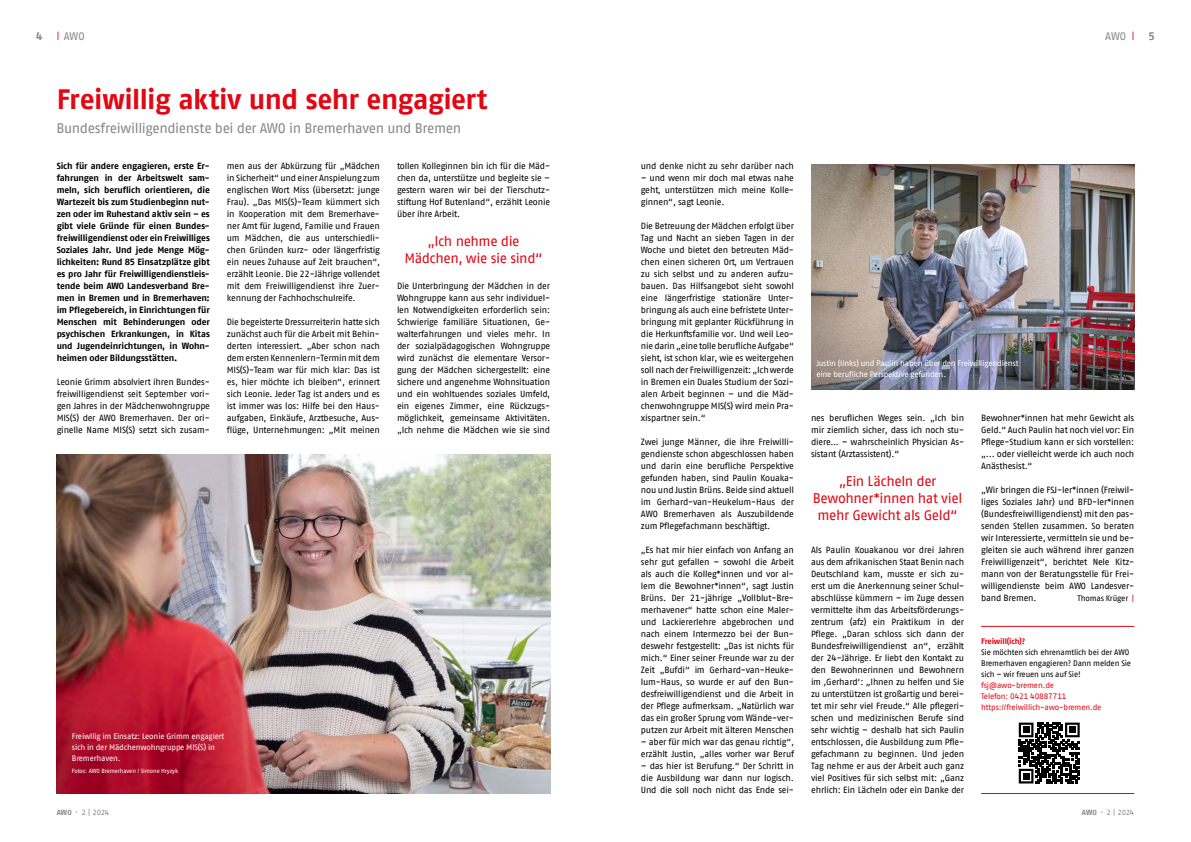
<style>
.page{position:relative;width:1191px;height:842px;background:#fff}
.page>*{position:absolute;margin:0;border:0;box-sizing:border-box;transform-origin:0 0}
.t1{font:700 28px "AWO Fago Office";letter-spacing:-.02em;color:#e30613}
.t2{font:14px/17px "AWO Fago Office";letter-spacing:-.03em;color:#e30613;text-align:center}
.t3{font:14px "AWO Fago Office";letter-spacing:-.03em;color:#878787}
.t4{font:11px "AWO Fago Office";color:#878787}
.t5{font:700 11px "AWO Fago Office";color:#878787}
.t6{font:9px/12px "AWO Fago Office";letter-spacing:-.015em;color:#000;text-align:justify}
.t7{font:700 9px/12px "AWO Fago Office";letter-spacing:-.015em;color:#000;text-align:justify}
.t8{font:8px/11px "AWO Fago Office";letter-spacing:-.015em;color:#fff}
.t9{font:8px/11px "AWO Fago Office";letter-spacing:-.015em;color:#000}
.t10{font:8px/11px "AWO Fago Office";letter-spacing:-.015em;color:#e30613}
.t11{font:700 8px "AWO Fago Office";letter-spacing:-.015em;color:#e30613}
.t12{font:7.5px "AWO Fago Office";letter-spacing:-.035em;color:#878787}
.t13{font:6px "AWO Fago Office";letter-spacing:-.015em;color:#fff}
.s1{font-size:9px;color:#e30613}
.s2{font-weight:700}
.s3{color:#e30613}
</style>
<div class="page">
<img style="left:811px;top:165px;width:323px;height:224px">
<img style="left:57px;top:454px;width:493px;height:340px">
<hr style="left:981px;top:626px;width:153px;height:1px;background:#e30613">
<hr style="left:981px;top:793px;width:153px;height:1px;background:#e30613">
<svg style="left:1018px;top:722px;width:62px;height:62px"></svg>
<svg style="left:1018px;top:723px;width:61px;height:60px"></svg>
<p class="t5" style="left:36px;top:29px;width:8px">4</p>
<p class="t4" style="left:57px;top:30px;width:29px"><span class="s1">|</span> AWO</p>
<h1 class="t1" style="left:57px;top:83px;width:432px">Freiwillig aktiv und sehr engagiert</h1>
<h2 class="t3" style="left:56px;top:120px;width:406px">Bundesfreiwilligendienste bei der AWO in Bremerhaven und Bremen</h2>
<p class="t7" style="left:57px;top:160px;width:155px">Sich für andere engagieren, erste Er&shy;fahrungen in der Arbeitswelt sam&shy;meln, sich beruflich orientieren, die Wartezeit bis zum Studienbeginn nut&shy;zen oder im Ruhestand aktiv sein – es gibt viele Gründe für einen Bundes&shy;freiwilligendienst oder ein Freiwilliges Soziales Jahr. Und jede Menge Mög&shy;lichkeiten: Rund 85 Einsatzplätze gibt es pro Jahr für Freiwilligendienstleis&shy;tende beim AWO Landesverband Bre&shy;men in Bremen und in Bremerhaven: im Pflegebereich, in Einrichtungen für Menschen mit Behinderungen oder psychischen Erkrankungen, in Kitas und Jugendeinrichtungen, in Wohn&shy;heimen oder Bildungsstätten.</p>
<p class="t6" style="left:57px;top:376px;width:155px">Leonie Grimm absolviert ihren Bundes&shy;freiwilligendienst seit September vori&shy;gen Jahres in der Mädchenwohngruppe MIS(S) der AWO Bremerhaven. Der ori&shy;ginelle Name MIS(S) setzt sich zusam-</p>
<p class="t6" style="left:227px;top:160px;width:155px">men aus der Abkürzung für „Mädchen in Sicherheit“ und einer Anspielung zum englischen Wort Miss (übersetzt: junge Frau). „Das MIS(S)-Team kümmert sich in Kooperation mit dem Bremerhave&shy;ner Amt für Jugend, Familie und Frauen um Mädchen, die aus unterschiedli&shy;chen Gründen kurz- oder längerfristig ein neues Zuhause auf Zeit brauchen“, erzählt Leonie. Die 22-Jährige vollendet mit dem Freiwilligendienst ihre Zuer&shy;kennung der Fachhochschulreife.</p>
<p class="t6" style="left:227px;top:316px;width:155px">Die begeisterte Dressurreiterin hatte sich zunächst auch für die Arbeit mit Behin&shy;derten interessiert. „Aber schon nach dem ersten Kennenlern-Termin mit dem MIS(S)-Team war für mich klar: Das ist es, hier möchte ich bleiben“, erinnert sich Leonie. Jeder Tag ist anders und es ist immer was los: Hilfe bei den Haus&shy;aufgaben, Einkäufe, Arztbesuche, Aus&shy;flüge, Unternehmungen: „Mit meinen</p>
<p class="t6" style="left:397px;top:160px;width:155px">tollen Kolleginnen bin ich für die Mäd&shy;chen da, unterstütze und begleite sie – gestern waren wir bei der Tierschutz&shy;stiftung Hof Butenland“, erzählt Leonie über ihre Arbeit.</p>
<h2 class="t2" style="left:404px;top:233px;width:140px">„Ich nehme die<br>Mädchen, wie sie sind“</h2>
<p class="t6" style="left:397px;top:280px;width:155px">Die Unterbringung der Mädchen in der Wohngruppe kann aus sehr individuel&shy;len Notwendigkeiten erforderlich sein:<br>Schwierige familiäre Situationen, Ge&shy;walterfahrungen und vieles mehr. In der sozialpädagogischen Wohngruppe wird zunächst die elementare Versor&shy;gung der Mädchen sichergestellt: eine sichere und angenehme Wohnsituation und ein wohltuendes soziales Umfeld, ein eigenes Zimmer, eine Rückzugs&shy;möglichkeit, gemeinsame Aktivitäten. „Ich nehme die Mädchen wie sie sind</p>
<p class="t8" style="left:72px;top:730px;width:154px">Freiwllig im Einsatz: Leonie Grimm engagiert sich in der Mädchenwohngruppe MIS(S) in<br>Bremerhaven.</p>
<p class="t13" style="left:72px;top:767px;width:108px">Fotos: AWO Bremerhaven / Simone Hryzyk</p>
<p class="t12" style="left:57px;top:808px;width:54px"><span class="s2">AWO</span> · 2 | 2024</p>
<p class="t4" style="left:1105px;top:30px;width:31px">AWO <span class="s1">|</span></p>
<p class="t5" style="left:1148px;top:29px;width:8px">5</p>
<p class="t6" style="left:641px;top:160px;width:155px">und denke nicht zu sehr darüber nach</p>
<p class="t6" style="left:641px;top:172px;width:155px">– und wenn mir doch mal etwas nahe geht, unterstützen mich meine Kolle&shy;ginnen“, sagt Leonie.</p>
<p class="t6" style="left:641px;top:220px;width:155px">Die Betreuung der Mädchen erfolgt über Tag und Nacht an sieben Tagen in der Woche und bietet den betreuten Mäd&shy;chen einen sicheren Ort, um Vertrauen zu sich selbst und zu anderen aufzu&shy;bauen. Das Hilfsangebot sieht sowohl eine längerfristige stationäre Unter&shy;bringung als auch eine befristete Unter&shy;bringung mit geplanter Rückführung in die Herkunftsfamilie vor. Und weil Leo&shy;nie darin „eine tolle berufliche Aufgabe“ sieht, ist schon klar, wie es weitergehen soll nach der Freiwilligenzeit: „Ich werde in Bremen ein Duales Studium der Sozi&shy;alen Arbeit beginnen – und die Mäd&shy;chenwohngruppe MIS(S) wird mein Pra&shy;xispartner sein.“</p>
<p class="t6" style="left:641px;top:436px;width:155px">Zwei junge Männer, die ihre Freiwilli&shy;gendienste schon abgeschlossen haben und darin eine berufliche Perspektive gefunden haben, sind Paulin Kouaka&shy;nou und Justin Brüns. Beide sind aktuell im Gerhard-van-Heukelum-Haus der AWO Bremerhaven als Auszubildende zum Pflegefachmann beschäftigt.</p>
<p class="t6" style="left:641px;top:544px;width:155px">„Es hat mir hier einfach von Anfang an sehr gut gefallen – sowohl die Arbeit als auch die Kolleg*innen und vor al&shy;lem die Bewohner*innen“, sagt Justin Brüns. Der 21-jährige „Vollblut-Bre&shy;merhavener“ hatte schon eine Maler&shy;und Lackiererlehre abgebrochen und nach einem Intermezzo bei der Bun&shy;deswehr festgestellt: „Das ist nichts für mich.“ Einer seiner Freunde war zu der Zeit „Bufdi“ im Gerhard-van-Heuke&shy;lum-Haus, so wurde er auf den Bun&shy;desfreiwilligendienst und die Arbeit in der Pflege aufmerksam. „Natürlich war das ein großer Sprung vom Wände-ver&shy;putzen zur Arbeit mit älteren Menschen</p>
<p class="t6" style="left:641px;top:736px;width:155px">– aber für mich war das genau richtig“, erzählt Justin, „alles vorher war Beruf</p>
<p class="t6" style="left:641px;top:760px;width:155px">– das hier ist Berufung.“ Der Schritt in die Ausbildung war dann nur logisch.<br>Und die soll noch nicht das Ende sei-</p>
<p class="t8" style="left:816px;top:357px;width:204px">Justin (links) und Paulin haben über den Freiwilligendienst eine berufliche Perspektive gefunden.</p>
<p class="t6" style="left:811px;top:412px;width:155px">nes beruflichen Weges sein. „Ich bin mir ziemlich sicher, dass ich noch stu&shy;diere… – wahrscheinlich Physician As&shy;sistant (Arztassistent).“</p>
<h2 class="t2" style="left:812px;top:473px;width:151px">„Ein Lächeln der<br>Bewohner*innen hat viel mehr Gewicht als Geld“</h2>
<p class="t6" style="left:811px;top:544px;width:155px">Als Paulin Kouakanou vor drei Jahren aus dem afrikanischen Staat Benin nach Deutschland kam, musste er sich zu&shy;erst um die Anerkennung seiner Schul&shy;abschlüsse kümmern – im Zuge dessen vermittelte ihm das Arbeitsförderungs&shy;zentrum (afz) ein Praktikum in der Pflege. „Daran schloss sich dann der Bundesfreiwilligendienst an“, erzählt der 24-Jährige. Er liebt den Kontakt zu den Bewohnerinnen und Bewohnern im ‚Gerhard‘: „Ihnen zu helfen und Sie zu unterstützen ist großartig und berei&shy;tet mir sehr viel Freude.“ Alle pflegeri&shy;schen und medizinischen Berufe sind sehr wichtig – deshalb hat sich Paulin entschlossen, die Ausbildung zum Pfle&shy;gefachmann zu beginnen. Und jeden Tag nehme er aus der Arbeit auch ganz viel Positives für sich selbst mit: „Ganz ehrlich: Ein Lächeln oder ein Danke der</p>
<p class="t6" style="left:981px;top:412px;width:155px">Bewohner*innen hat mehr Gewicht als Geld.“ Auch Paulin hat noch viel vor: Ein Pflege-Studium kann er sich vorstellen: „... oder vielleicht werde ich auch noch Anästhesist.“</p>
<p class="t6" style="left:981px;top:484px;width:155px">„Wir bringen die FSJ-ler*innen (Freiwil&shy;liges Soziales Jahr) und BFD-ler*innen (Bundesfreiwilligendienst) mit den pas&shy;senden Stellen zusammen. So beraten wir Interessierte, vermitteln sie und be&shy;gleiten sie auch während ihrer ganzen Freiwilligenzeit“, berichtet Nele Kitz&shy;mann von der Beratungsstelle für Frei&shy;willigendienste beim AWO Landesver&shy;band Bremen.</p>
<p class="t9" style="left:1077px;top:593px;width:58px">Thomas Krüger <span class="s3">|</span></p>
<p class="t11" style="left:981px;top:636px;width:46px">Freiwill(ich)?</p>
<p class="t9" style="left:981px;top:646px;width:151px">Sie möchten sich ehrenamtlich bei der AWO<br>Bremerhaven engagieren? Dann melden Sie sich – wir freuen uns auf Sie!</p>
<p class="t10" style="left:981px;top:679px;width:122px">fsj@awo-bremen.de<br>Telefon: 0421 40887711 https://freiwillich-awo-bremen.de</p>
<p class="t12" style="left:1081px;top:808px;width:54px"><span class="s2">AWO</span> · 2 | 2024</p>
</div>
